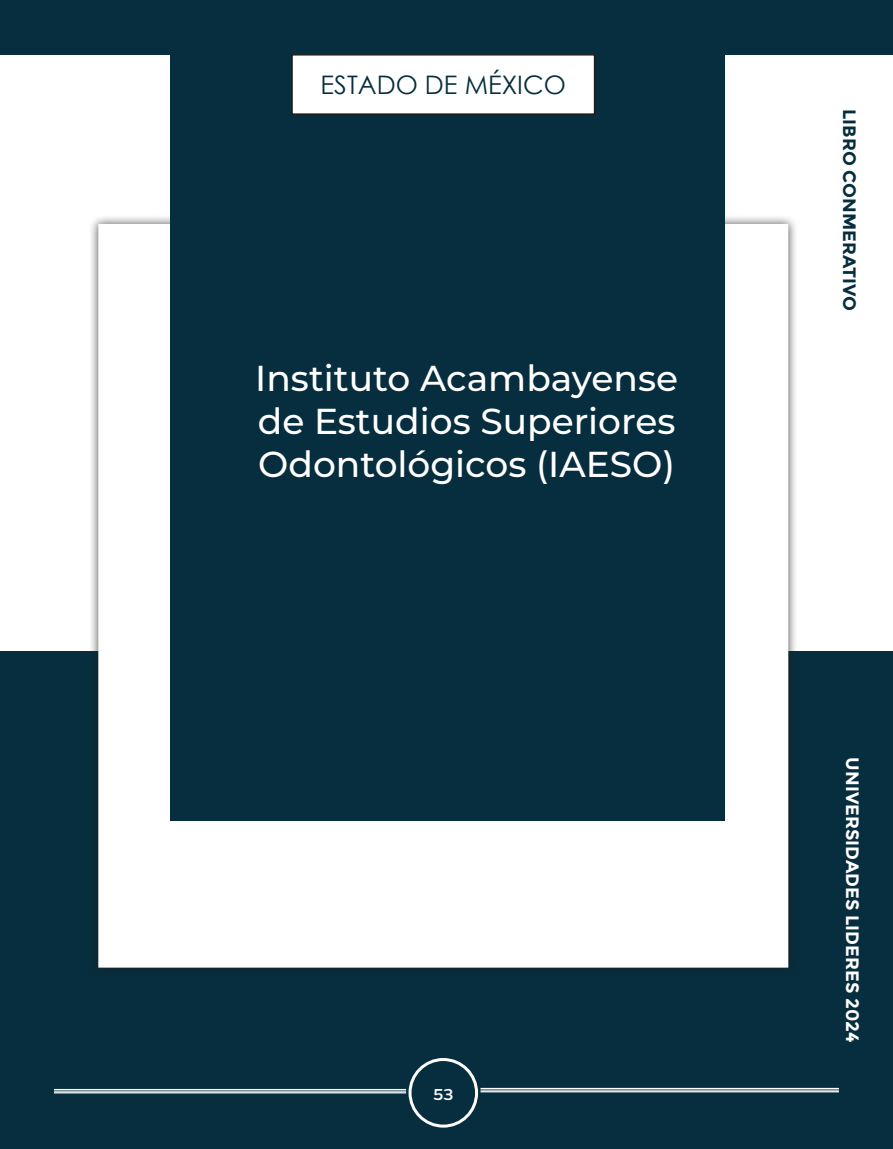
<style>
.page{position:relative;width:893px;height:1149px;background:#fff}
.page>*{position:absolute;margin:0;border:0;box-sizing:border-box;transform-origin:0 0}
.t1{font:500 36px/43.2px "Montserrat";color:#fff;text-align:justify}
.t2{font:25.5px "Century Gothic";color:#072e3e}
.t3{font:700 18px "Montserrat";color:#fff}
.t4{font:700 18px "Montserrat";color:#072e3e}
.t5{font:500 18px "Gentona";color:#fff}
</style>
<div class="page">
<div style="left:0;top:651px;width:893px;height:497px;background:#072e3e"></div>
<div style="left:88px;top:214px;width:710px;height:762px;background:#1d1d1b;opacity:.75"></div>
<div style="left:103px;top:228px;width:681px;height:734px;background:#fff"></div>
<div style="left:98px;top:224px;width:690px;height:743px;border:9px solid #fff"></div>
<hr style="left:54px;top:1088px;width:352px;height:1px;background:#fff">
<hr style="left:54px;top:1090px;width:352px;height:1px;background:#fff">
<hr style="left:54px;top:1091px;width:352px;height:2px;background:#fff">
<hr style="left:480px;top:1087px;width:359px;height:1px;background:#fff">
<hr style="left:480px;top:1089px;width:359px;height:1px;background:#fff">
<hr style="left:480px;top:1090px;width:359px;height:1px;background:#fff">
<div style="left:409px;top:1057px;width:69px;height:70px;border:3px solid #fff;border-radius:50%"></div>
<div style="left:0;top:0;width:893px;height:54px;background:#072e3e"></div>
<div style="left:170px;top:11px;width:555px;height:810px;background:#072e3e"></div>
<div style="left:292px;top:55px;width:303px;height:59px;background:#fff"></div>
<div style="left:291px;top:54px;width:304px;height:61px;border:2px solid #1d1d1b"></div>
<p class="t2" style="left:321px;top:67px;width:247px">ESTADO DE MÉXICO</p>
<p class="t1" style="left:255px;top:354px;width:424px">Instituto Acambayense de Estudios Superiores Odontológicos (IAESO)</p>
<p class="t5" style="left:433px;top:1083px;width:21px">53</p>
<p class="t4" style="left:860px;top:109px;width:203px;rotate:90deg">LIBRO CONMERATIVO</p>
<p class="t3" style="left:863px;top:757px;width:287px;rotate:90deg">UNIVERSIDADES LIDERES 2024</p>
</div>
